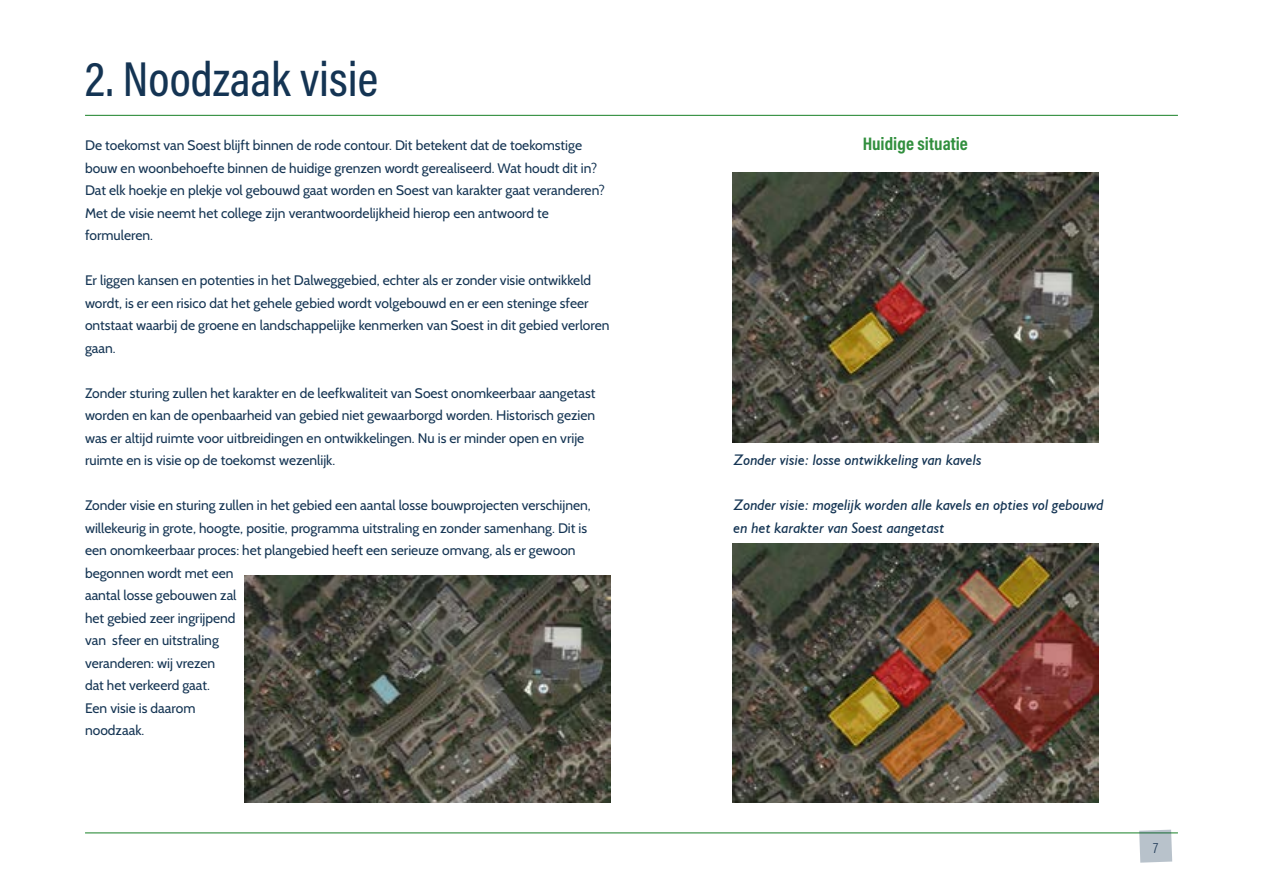
<style>
.page{position:relative;width:1263px;height:893px;background:#fff}
.page>*{position:absolute;margin:0;border:0;box-sizing:border-box;transform-origin:0 0}
.t1{font:500 49.5px "Acumin Pro Cond";color:#143453}
.t2{font:700 18.3px "Acumin Pro Cond";color:#318f3e}
.t3{font:italic 15.3px/22.5px "Humanist 521 BT";color:#143453}
.t4{font:300 15px "Acumin Pro Cond";color:#203a58}
.t5{font:13.8px/22.5px "Cabin";color:#143453}
</style>
<div class="page">
<hr style="left:85px;top:832px;width:1093px;height:1px;background:#318f3e">
<svg style="left:1139px;top:830px;width:33px;height:33px"></svg>
<hr style="left:85px;top:115px;width:1093px;height:1px;background:#318f3e">
<img style="left:245px;top:575px;width:365px;height:228px">
<img style="left:733px;top:173px;width:365px;height:270px">
<img style="left:733px;top:543px;width:365px;height:260px">
<h1 class="t1" style="left:85px;top:47px;width:295px">2. Noodzaak visie</h1>
<p class="t5" style="left:85px;top:134px;width:521px">De toekomst van Soest blijft binnen de rode contour. Dit betekent dat de toekomstige bouw en woonbehoefte binnen de huidige grenzen wordt gerealiseerd. Wat houdt dit in?<br>Dat elk hoekje en plekje vol gebouwd gaat worden en Soest van karakter gaat veranderen?<br>Met de visie neemt het college zijn verantwoordelijkheid hierop een antwoord te formuleren.</p>
<p class="t5" style="left:85px;top:269px;width:526px">Er liggen kansen en potenties in het Dalweggebied, echter als er zonder visie ontwikkeld wordt, is er een risico dat het gehele gebied wordt volgebouwd en er een steninge sfeer ontstaat waarbij de groene en landschappelijke kenmerken van Soest in dit gebied verloren gaan.</p>
<p class="t5" style="left:85px;top:381px;width:512px">Zonder sturing zullen het karakter en de leefkwaliteit van Soest onomkeerbaar aangetast worden en kan de openbaarheid van gebied niet gewaarborgd worden. Historisch gezien was er altijd ruimte voor uitbreidingen en ontwikkelingen. Nu is er minder open en vrije ruimte en is visie op de toekomst wezenlijk.</p>
<p class="t5" style="left:85px;top:494px;width:507px">Zonder visie en sturing zullen in het gebied een aantal losse bouwprojecten verschijnen, willekeurig in grote, hoogte, positie, programma uitstraling en zonder samenhang. Dit is een onomkeerbaar proces: het plangebied heeft een serieuze omvang, als er gewoon begonnen wordt met een<br>aantal losse gebouwen zal<br>het gebied zeer ingrijpend<br>van sfeer en uitstraling<br>veranderen: wij vrezen<br>dat het verkeerd gaat.<br>Een visie is daarom<br>noodzaak.</p>
<h2 class="t2" style="left:863px;top:132px;width:107px">Huidige situatie</h2>
<p class="t3" style="left:733px;top:448px;width:250px">Zonder visie: losse ontwikkeling van kavels</p>
<p class="t3" style="left:733px;top:493px;width:372px">Zonder visie: mogelijk worden alle kavels en opties vol gebouwd en het karakter van Soest aangetast</p>
<p class="t4" style="left:1153px;top:838px;width:7px">7</p>
</div>
